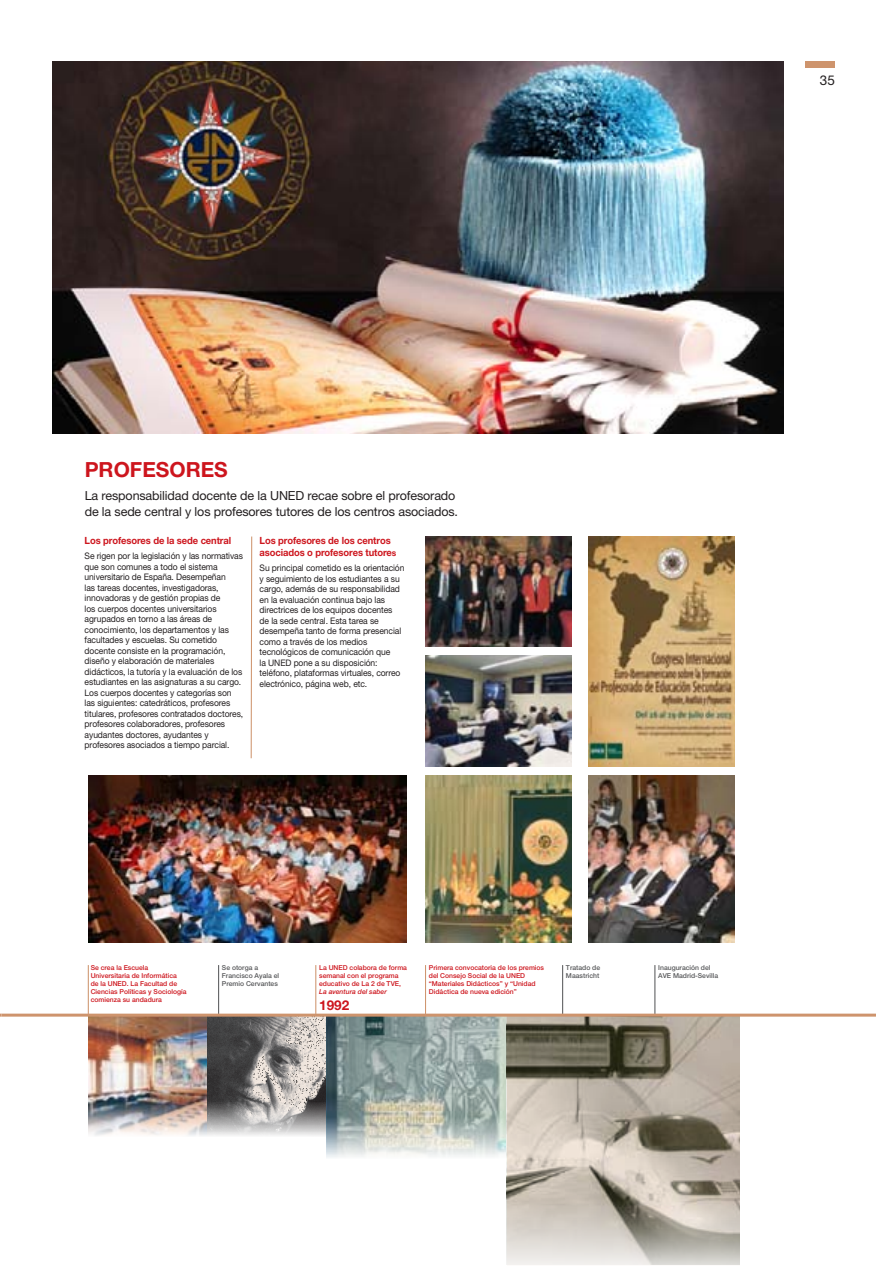
<style>
.page{position:relative;width:876px;height:1266px;background:#fff}
.page>*{position:absolute;margin:0;border:0;box-sizing:border-box;transform-origin:0 0}
.t1{font:700 20.85px "Helvetica Neue";color:#cd151d}
.t2{font:700 13.5px "Helvetica Neue";color:#cd151d}
.t3{font:13.5px "Helvetica Neue";color:#231f20}
.t4{font:12.6px/15.6px "Helvetica Neue";letter-spacing:-.01em;color:#231f20}
.t5{font:700 9.9px/12.1px "Helvetica Neue";letter-spacing:-.01em;color:#cd151d;scale:.95 1}
.t6{font:9px/10.5px "Helvetica Neue";letter-spacing:-.01em;color:#231f20;scale:.95 1}
.t7{font:500 6.75px/7.8px "Helvetica Neue";color:#cd151d}
.t8{font:500 6.75px/7.8px "Helvetica Neue";color:#57585a}
.t9{font:italic 500 6.75px "Helvetica Neue";color:#cd151d}
.s1{font-size:8.85px}
</style>
<div class="page">
<div style="left:805px;top:61px;width:30px;height:7px;background:#ce946d"></div>
<svg style="left:250px;top:536px;width:3px;height:223px"></svg>
<img style="left:89px;top:776px;width:317px;height:166px">
<img style="left:425px;top:776px;width:146px;height:166px">
<img style="left:588px;top:776px;width:147px;height:166px">
<img style="left:425px;top:656px;width:146px;height:111px">
<img style="left:425px;top:536px;width:146px;height:111px">
<img style="left:588px;top:536px;width:147px;height:231px">
<img style="left:53px;top:61px;width:731px;height:372px">
<hr style="left:218px;top:965px;width:1px;height:49px;background:#57585a">
<hr style="left:88px;top:965px;width:1px;height:49px;background:#ce946d">
<hr style="left:425px;top:965px;width:1px;height:49px;background:#ce946d">
<hr style="left:315px;top:965px;width:1px;height:49px;background:#ce946d">
<hr style="left:654px;top:965px;width:1px;height:49px;background:#57585a">
<hr style="left:562px;top:965px;width:1px;height:49px;background:#57585a">
<img style="left:507px;top:1017px;width:232px;height:248px">
<img style="left:327px;top:1017px;width:178px;height:141px">
<img style="left:208px;top:1017px;width:117px;height:119px">
<img style="left:89px;top:1017px;width:117px;height:119px">
<hr style="left:2px;top:1014px;width:874px;height:3px;background:#ce946d">
<h2 class="t3" style="left:820px;top:72px;width:17px">35</h2>
<h1 class="t1" style="left:85px;top:457px;width:145px">PROFESORES</h1>
<h3 class="t4" style="left:85px;top:488px;width:375px">La responsabilidad docente de la UNED recae sobre el profesorado de la sede central y los profesores tutores de los centros asociados.</h3>
<p class="t5" style="left:85px;top:534px;width:156px">Los profesores de la sede central</p>
<p class="t6" style="left:85px;top:551px;width:168px">Se rigen por la legislación y las normativas que son comunes a todo el sistema universitario de España. Desempeñan<br>las tareas docentes, investigadoras, innovadoras y de gestión propias de<br>los cuerpos docentes universitarios agrupados en torno a las áreas de conocimiento, los departamentos y las facultades y escuelas. Su cometido docente consiste en la programación, diseño y elaboración de materiales didácticos, la tutoría y la evaluación de los estudiantes en las asignaturas a su cargo.<br>Los cuerpos docentes y categorías son las siguientes: catedráticos, profesores titulares, profesores contratados doctores, profesores colaboradores, profesores ayudantes doctores, ayudantes y profesores asociados a tiempo parcial.</p>
<p class="t5" style="left:260px;top:534px;width:145px">Los profesores de los centros asociados o profesores tutore<span class="s1">s</span></p>
<p class="t6" style="left:260px;top:562px;width:154px">Su principal cometido es la orientación y seguimiento de los estudiantes a su cargo, además de su responsabilidad en la evaluación continua bajo las directrices de los equipos docentes<br>de la sede central. Esta tarea se desempeña tanto de forma presencial como a través de los medios tecnológicos de comunicación que<br>la UNED pone a su disposición: teléfono, plataformas virtuales, correo electrónico, página web, etc.</p>
<p class="t7" style="left:91px;top:964px;width:97px">Se crea la Escuela<br>Universitaria de Informática de la UNED. La Facultad de<br>Ciencias Políticas y Sociología comienza su andadura</p>
<p class="t7" style="left:429px;top:964px;width:117px">Primera convocatoria de los premios del Consejo Social de la UNED “Materiales Didácticos” y “Unidad<br>Didáctica de nueva edición”</p>
<p class="t8" style="left:222px;top:964px;width:59px">Se otorga a<br>Francisco Ayala el<br>Premio Cervantes</p>
<p class="t7" style="left:319px;top:964px;width:89px">La UNED colabora de forma semanal con el programa educativo de La 2 de TVE,</p>
<p class="t9" style="left:319px;top:987px;width:69px">La aventura del saber</p>
<h2 class="t2" style="left:319px;top:997px;width:32px">1992</h2>
<p class="t8" style="left:566px;top:964px;width:36px">Tratado de<br>Maastricht</p>
<p class="t8" style="left:658px;top:964px;width:61px">Inauguración del<br>AVE Madrid-Sevilla</p>
</div>
